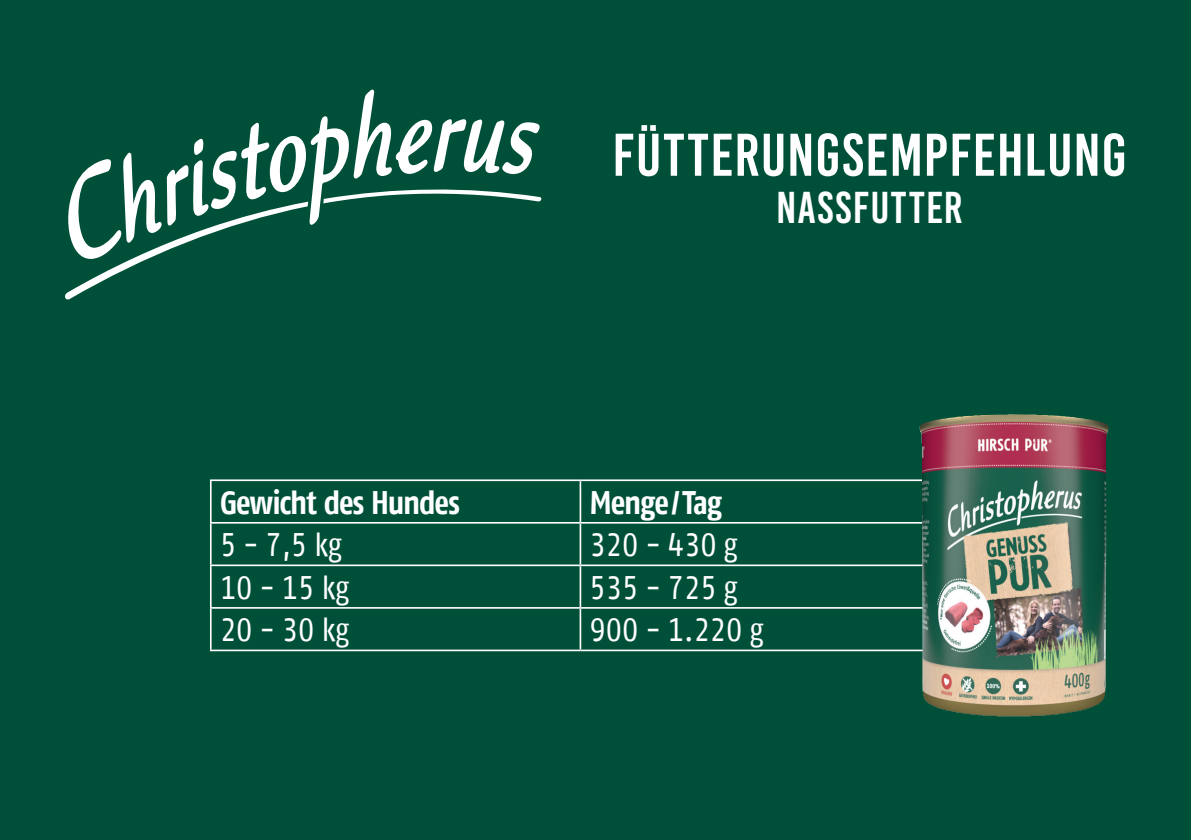
<style>
.page{position:relative;width:1191px;height:840px;background:#fff}
.page>*{position:absolute;margin:0;border:0;box-sizing:border-box;transform-origin:0 0}
.t1{font:60px "Bebas Kai";letter-spacing:.02em;color:#fff}
.t2{font:44.6px "Bebas Kai";letter-spacing:.03em;color:#fff}
.t3{font:32.6px "Fago Co Regular Tf";color:#fff}
.t4{font:32.6px "Fago Co Bold Tf";letter-spacing:-.035em;color:#fff}
</style>
<div class="page">
<div style="left:0;top:0;width:1191px;height:839px;background:#005039"></div>
<svg style="left:65px;top:197px;width:476px;height:102px"></svg>
<svg style="left:66px;top:89px;width:474px;height:170px"></svg>
<hr style="left:210px;top:479px;width:370px;height:2px;background:#fff">
<hr style="left:210px;top:481px;width:2px;height:40px;background:#fff">
<hr style="left:580px;top:479px;width:370px;height:2px;background:#fff">
<hr style="left:579px;top:481px;width:2px;height:40px;background:#fff">
<hr style="left:210px;top:521px;width:370px;height:2px;background:#fff">
<hr style="left:210px;top:523px;width:2px;height:41px;background:#fff">
<hr style="left:580px;top:521px;width:370px;height:2px;background:#fff">
<hr style="left:579px;top:523px;width:2px;height:41px;background:#fff">
<hr style="left:210px;top:564px;width:370px;height:2px;background:#fff">
<hr style="left:210px;top:566px;width:2px;height:40px;background:#fff">
<hr style="left:580px;top:564px;width:370px;height:2px;background:#fff">
<hr style="left:579px;top:566px;width:2px;height:40px;background:#fff">
<hr style="left:210px;top:606px;width:370px;height:2px;background:#fff">
<hr style="left:210px;top:608px;width:2px;height:41px;background:#fff">
<hr style="left:580px;top:606px;width:370px;height:2px;background:#fff">
<hr style="left:579px;top:608px;width:2px;height:41px;background:#fff">
<hr style="left:210px;top:649px;width:370px;height:2px;background:#fff">
<hr style="left:580px;top:649px;width:370px;height:2px;background:#fff">
<img style="left:919px;top:414px;width:189px;height:302px">
<p class="t1" style="left:612px;top:123px;width:516px">FÜTTERUNGSEMPFEHLUNG</p>
<p class="t2" style="left:776px;top:183px;width:188px">NASSFUTTER</p>
<p class="t4" style="left:220px;top:483px;width:241px">Gewicht des Hundes</p>
<p class="t4" style="left:589px;top:483px;width:134px">Menge/Tag</p>
<p class="t3" style="left:220px;top:526px;width:124px">5 - 7,5 kg</p>
<p class="t3" style="left:589px;top:526px;width:150px">320 - 430 g</p>
<p class="t3" style="left:220px;top:568px;width:131px">10 - 15 kg</p>
<p class="t3" style="left:589px;top:568px;width:150px">535 - 725 g</p>
<p class="t3" style="left:220px;top:611px;width:131px">20 - 30 kg</p>
<p class="t3" style="left:589px;top:611px;width:175px">900 - 1.220 g</p>
</div>
